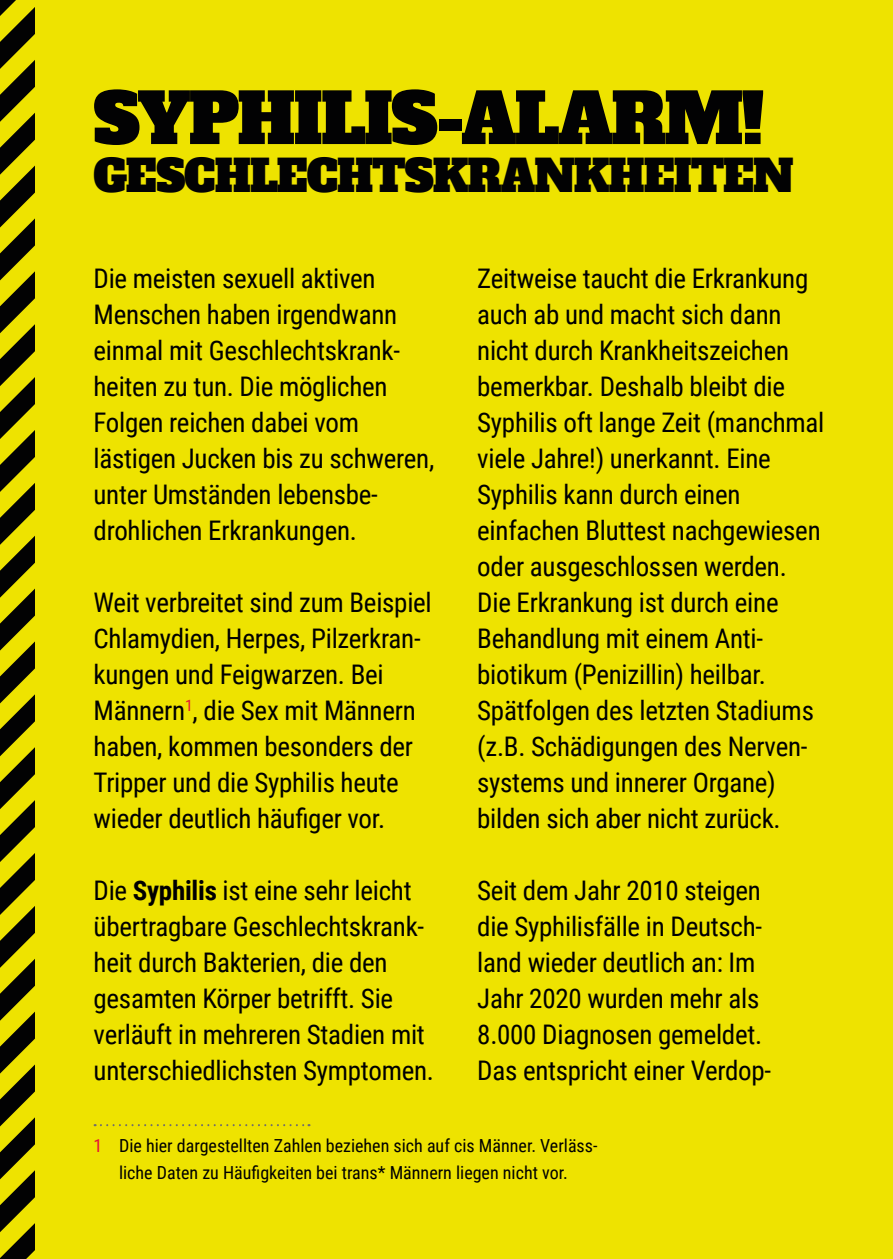
<style>
.page{position:relative;width:893px;height:1259px;background:#eee300}
.page>*{position:absolute;margin:0;border:0;box-sizing:border-box;transform-origin:0 0}
.t1{font:69px "Alfa Slab One";letter-spacing:-.03em;color:#020203}
.t2{font:43.2px "Alfa Slab One";letter-spacing:-.025em;color:#020203}
.t3{font:27px/36px "Roboto Condensed";letter-spacing:-.01em;color:#000}
.t4{font:18px/27px "Roboto Condensed";color:#000;text-align:center}
.s1{font-weight:700}
.s2{color:#e51235}
</style>
<div class="page">
<svg style="left:95px;top:1124px;width:214px;height:2px"></svg>
<svg style="left:0;top:0;width:34px;height:1259px"></svg>
<h1 class="t1" style="left:94px;top:77px;width:672px">SYPHILIS-ALARM!</h1>
<h2 class="t2" style="left:94px;top:150px;width:702px">GESCHLECHTSKRANKHEITEN</h2>
<p class="t3" style="left:94px;top:262px;width:342px">Die meisten sexuell aktiven<br>Menschen haben irgendwann einmal mit Geschlechtskrank&shy;heiten zu tun. Die möglichen<br>Folgen reichen dabei vom lästigen Jucken bis zu schweren, unter Umständen lebensbe&shy;drohlichen Erkrankungen.</p>
<p class="t3" style="left:94px;top:586px;width:340px">Weit verbreitet sind zum Beispiel<br>Chlamydien, Herpes, Pilzerkran&shy;kungen und Feigwarzen. Bei<br>Männern<sup>1</sup>, die Sex mit Männern haben, kommen besonders der<br>Tripper und die Syphilis heute wieder deutlich häufiger vor.</p>
<p class="t3" style="left:94px;top:874px;width:342px">Die <span class="s1">Syphilis</span> ist eine sehr leicht übertragbare Geschlechtskrank&shy;heit durch Bakterien, die den gesamten Körper betrifft. Sie verläuft in mehreren Stadien mit unterschiedlichsten Symptomen.</p>
<p class="t3" style="left:477px;top:262px;width:349px">Zeitweise taucht die Erkrankung auch ab und macht sich dann nicht durch Krankheitszeichen bemerkbar. Deshalb bleibt die<br>Syphilis oft lange Zeit (manchmal viele Jahre!) unerkannt. Eine<br>Syphilis kann durch einen einfachen Bluttest nachgewiesen oder ausgeschlossen werden.<br>Die Erkrankung ist durch eine<br>Behandlung mit einem Anti&shy;biotikum (Penizillin) heilbar.<br>Spätfolgen des letzten Stadiums (z.B. Schädigungen des Nerven&shy;systems und innerer Organe) bilden sich aber nicht zurück.</p>
<p class="t3" style="left:477px;top:874px;width:295px">Seit dem Jahr 2010 steigen die Syphilisfälle in Deutsch&shy;land wieder deutlich an: Im<br>Jahr 2020 wurden mehr als<br>8.000 Diagnosen gemeldet.<br>Das entspricht einer Verdop-</p>
<p class="t4" style="left:94px;top:1133px;width:505px"><span class="s2">1</span> Die hier dargestellten Zahlen beziehen sich auf cis Männer. Verläss&shy;liche Daten zu Häufigkeiten bei trans* Männern liegen nicht vor.</p>
</div>
